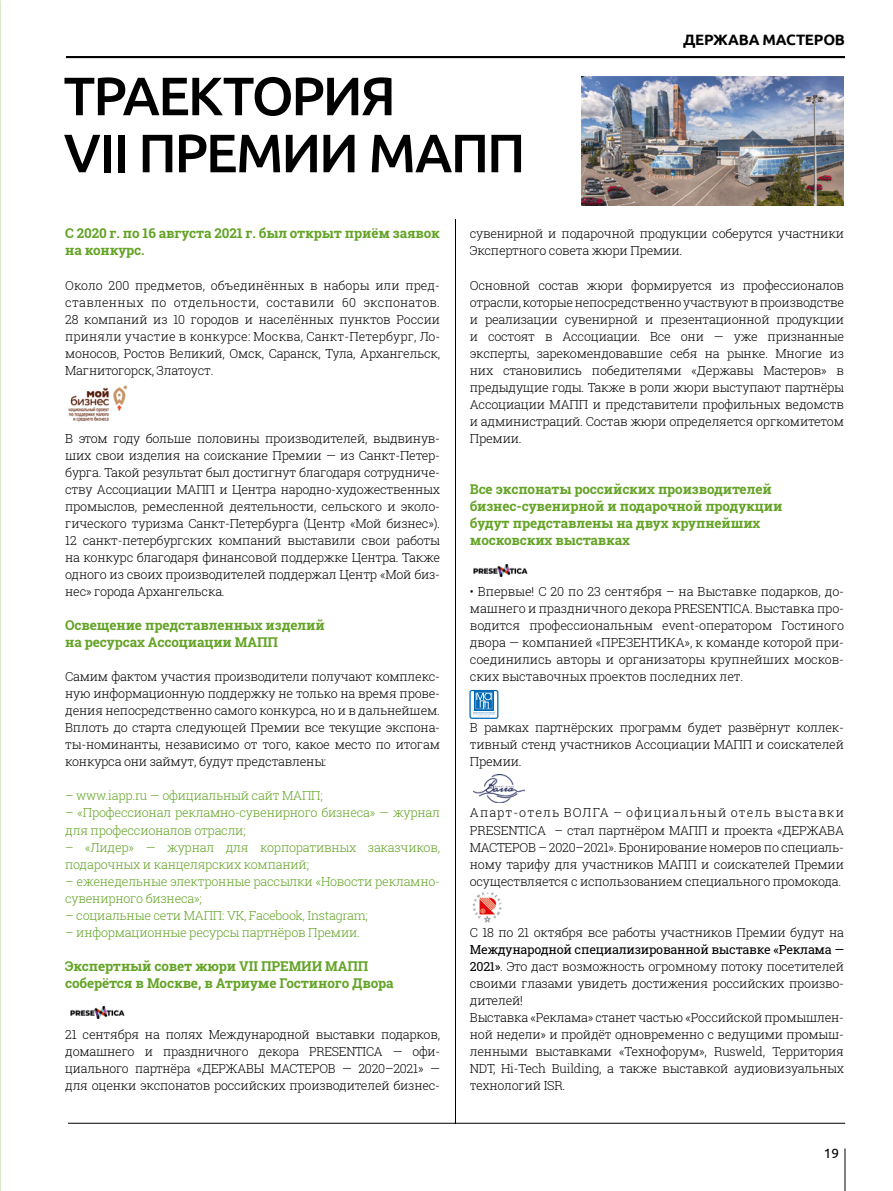
<style>
.page{position:relative;width:893px;height:1191px;background:#fff}
.page>*{position:absolute;margin:0;border:0;box-sizing:border-box;transform-origin:0 0}
.t1{font:500 54px/57px "Ubuntu";letter-spacing:-.04em;color:#000}
.t2{font:700 15px "Ubuntu";letter-spacing:-.01em;color:#000}
.t3{font:700 13.5px/17px "Roboto Slab";letter-spacing:-.01em;color:#63a325}
.t4{font:13.5px "Ubuntu";color:#000}
.t5{font:300 12.45px/17px "Roboto Slab";letter-spacing:-.02em;color:#000;text-align:justify}
.t6{font:300 12.45px/17px "Roboto Slab";letter-spacing:-.02em;color:#63a325}
.s1{font-weight:400}
</style>
<div class="page">
<hr style="left:66px;top:56px;width:779px;height:2px;background:#000">
<hr style="left:845px;top:1148px;width:1px;height:43px;background:#000">
<hr style="left:455px;top:219px;width:1px;height:905px;background:#000">
<svg style="left:469px;top:690px;width:29px;height:29px"></svg>
<img style="left:472px;top:892px;width:30px;height:31px">
<img style="left:70px;top:1006px;width:55px;height:13px">
<img style="left:473px;top:564px;width:55px;height:13px">
<img style="left:68px;top:385px;width:60px;height:37px">
<hr style="left:68px;top:1123px;width:777px;height:1px;background:#000">
<img style="left:473px;top:774px;width:51px;height:28px">
<img style="left:582px;top:77px;width:261px;height:128px">
<h1 class="t1" style="left:64px;top:66px;width:463px">ТРАЕКТОРИЯ<br>VII ПРЕМИИ МАПП</h1>
<p class="t2" style="left:683px;top:30px;width:163px">ДЕРЖАВА МАСТЕРОВ</p>
<p class="t3" style="left:65px;top:225px;width:376px">С 2020 г. по 16 августа 2021 г. был открыт приём заявок на конкурс.</p>
<p class="t5" style="left:65px;top:276px;width:376px">Около 200 предметов, объединённых в наборы или пред&shy;ставленных по отдельности, составили 60 экспонатов.<br>28 компаний из 10 городов и населённых пунктов России приняли участие в конкурсе: Москва, Санкт-Петербург, Ло&shy;моносов, Ростов Великий, Омск, Саранск, Тула, Архангельск, Магнитогорск, Златоуст.</p>
<p class="t5" style="left:65px;top:429px;width:376px">В этом году больше половины производителей, выдвинув&shy;ших свои изделия на соискание Премии — из Санкт-Петер&shy;бурга. Такой результат был достигнут благодаря сотрудниче&shy;ству Ассоциации МАПП и Центра народно-художественных промыслов, ремесленной деятельности, сельского и эколо&shy;гического туризма Санкт-Петербурга (Центр «Мой бизнес»).<br>12 санкт-петербургских компаний выставили свои работы на конкурс благодаря финансовой поддержке Центра. Также одного из своих производителей поддержал Центр «Мой биз&shy;нес» города Архангельска.</p>
<p class="t3" style="left:65px;top:616px;width:261px">Освещение представленных изделий на ресурсах Ассоциации МАПП</p>
<p class="t5" style="left:65px;top:668px;width:376px">Самим фактом участия производители получают комплекс&shy;ную информационную поддержку не только на время прове&shy;дения непосредственно самого конкурса, но и в дальнейшем.<br>Вплоть до старта следующей Премии все текущие экспона&shy;ты-номинанты, независимо от того, какое место по итогам конкурса они займут, будут представлены:</p>
<p class="t6" style="left:65px;top:787px;width:259px">– www.iapp.ru — официальный сайт МАПП;</p>
<p class="t6" style="left:65px;top:804px;width:376px">– «Профессионал рекламно-сувенирного бизнеса» — журнал для профессионалов отрасли;</p>
<p class="t6" style="left:65px;top:838px;width:376px">– «Лидер» — журнал для корпоративных заказчиков, подарочных и канцелярских компаний;</p>
<p class="t6" style="left:65px;top:872px;width:376px">– еженедельные электронные рассылки «Новости рекламно&shy;сувенирного бизнеса»;</p>
<p class="t6" style="left:65px;top:906px;width:304px">– социальные сети МАПП: VK, Facebook, Instagram;</p>
<p class="t6" style="left:65px;top:923px;width:296px">– информационные ресурсы партнёров Премии.</p>
<p class="t3" style="left:65px;top:957px;width:330px">Экспертный совет жюри VII ПРЕМИИ МАПП соберётся в Москве, в Атриуме Гостиного Двора</p>
<p class="t5" style="left:65px;top:1025px;width:376px">21 сентября на полях Международной выставки подарков, домашнего и праздничного декора PRESENTIСA — офи&shy;циального партнёра «ДЕРЖАВЫ МАСТЕРОВ — 2020–2021» — для оценки экспонатов российских производителей бизнес-</p>
<p class="t5" style="left:470px;top:225px;width:376px">сувенирной и подарочной продукции соберутся участники<br>Экспертного совета жюри Премии.</p>
<p class="t5" style="left:470px;top:276px;width:376px">Основной состав жюри формируется из профессионалов отрасли, которые непосредственно участвуют в производстве и реализации сувенирной и презентационной продукции и состоят в Ассоциации. Все они — уже признанные эксперты, зарекомендовавшие себя на рынке. Многие из них становились победителями «Державы Мастеров» в предыдущие годы. Также в роли жюри выступают партнёры Ассоциации МАПП и представители профильных ведомств и администраций. Состав жюри определяется оргкомитетом Премии.</p>
<p class="t3" style="left:470px;top:480px;width:314px">Все экспонаты российских производителей бизнес-сувенирной и подарочной продукции будут представлены на двух крупнейших московских выставках</p>
<p class="t5" style="left:470px;top:582px;width:376px">• Впервые! С 20 по 23 сентября – на Выставке подарков, до&shy;машнего и праздничного декора PRESENTICA. Выставка про&shy;водится профессиональным event-оператором Гостиного двора — компанией «ПРЕЗЕНТИКА», к команде которой при&shy;соединились авторы и организаторы крупнейших москов&shy;ских выставочных проектов последних лет.</p>
<p class="t5" style="left:470px;top:719px;width:376px">В рамках партнёрских программ будет развёрнут коллек&shy;тивный стенд участников Ассоциации МАПП и соискателей Премии.</p>
<p class="t5" style="left:470px;top:804px;width:376px">Апарт-отель ВОЛГА – официальный отель выставки PRESENTIСA – стал партнёром МАПП и проекта «ДЕРЖАВА МАСТЕРОВ – 2020–2021». Бронирование номеров по специаль&shy;ному тарифу для участников МАПП и соискателей Премии осуществляется с использованием специального промокода.</p>
<p class="t5" style="left:470px;top:923px;width:376px">С 18 по 21 октября все работы участников Премии будут на</p>
<p class="t5" style="left:470px;top:940px;width:376px;text-align:left"><span class="s1">Международной специализированной выставке «Реклама — 2021»</span>. Это даст возможность огромному потоку посетителей своими глазами увидеть достижения российских произво&shy;дителей!<br>Выставка «Реклама» станет частью «Российской промышлен&shy;ной недели» и пройдёт одновременно с ведущими промыш&shy;ленными выставками «Технофорум», Rusweld, Территория NDT, Hi-Tech Building, а также выставкой аудиовизуальных технологий ISR.</p>
<p class="t4" style="left:824px;top:1145px;width:17px">19</p>
</div>
